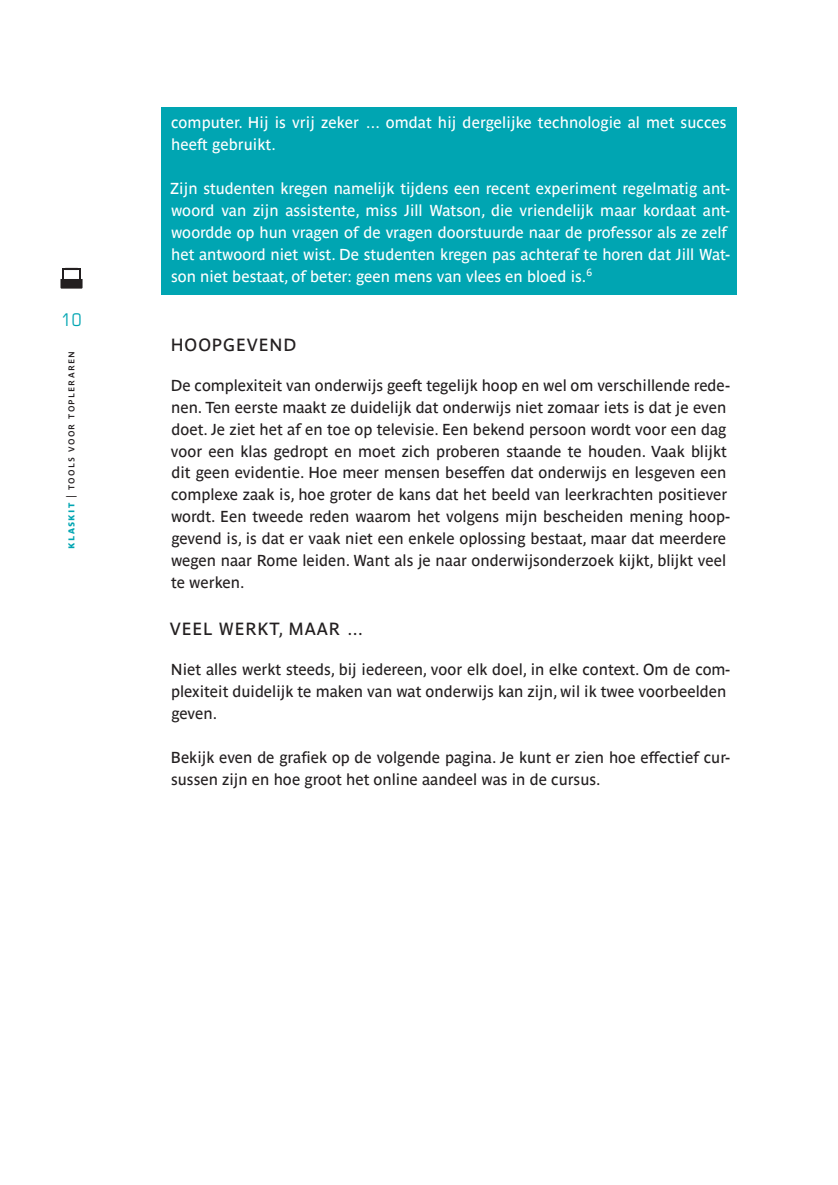
<style>
.page{position:relative;width:838px;height:1185px;background:#fff}
.page>*{position:absolute;margin:0;border:0;box-sizing:border-box;transform-origin:0 0}
.t1{font:17.5px "Parisine Ptf";letter-spacing:.05em;color:#231f20}
.t2{font:condensed 17.5px "Eurostile";color:#00a5b2}
.t3{font:15.75px/21.9px "Parisine Ptf";color:#231f20}
.t4{font:15.75px/21.9px "Parisine Ptf";color:#fff}
.t5{font:10.5px "Parisine Ptf";letter-spacing:.115em;color:#231f20}
.s1{font-weight:700;color:#00a5b2}
</style>
<div class="page">
<div style="left:161px;top:107px;width:575px;height:56px;background:#00a5b2"></div>
<div style="left:161px;top:150px;width:575px;height:35px;background:#00a5b2"></div>
<div style="left:161px;top:172px;width:575px;height:123px;background:#00a5b2"></div>
<svg style="left:60px;top:268px;width:22px;height:21px"></svg>
<p class="t2" style="left:61px;top:309px;width:21px">10</p>
<p class="t5" style="left:63px;top:548px;width:199px;rotate:-90deg"><span class="s1">klaskit</span> | tools voor topleraren</p>
<p class="t4" style="left:171px;top:110px;width:557px">computer. Hij is vrij zeker … omdat hij dergelijke technologie al met succes heeft gebruikt.</p>
<p class="t4" style="left:170px;top:176px;width:561px;text-align:justify">Zijn studenten kregen namelijk tijdens een recent experiment regelmatig ant&shy;woord van zijn assistente, miss Jill Watson, die vriendelijk maar kordaat ant&shy;woordde op hun vragen of de vragen doorstuurde naar de professor als ze zelf het antwoord niet wist. De studenten kregen pas achteraf te horen dat Jill Wat&shy;son niet bestaat, of beter: geen mens van vlees en bloed is.<sup>6</sup></p>
<p class="t1" style="left:171px;top:331px;width:127px">HOOPGEVEND</p>
<p class="t3" style="left:171px;top:373px;width:560px">De complexiteit van onderwijs geeft tegelijk hoop en wel om verschillende rede&shy;nen. Ten eerste maakt ze duidelijk dat onderwijs niet zomaar iets is dat je even doet. Je ziet het af en toe op televisie. Een bekend persoon wordt voor een dag voor een klas gedropt en moet zich proberen staande te houden. Vaak blijkt dit geen evidentie. Hoe meer mensen beseffen dat onderwijs en lesgeven een complexe zaak is, hoe groter de kans dat het beeld van leerkrachten positiever wordt. Een tweede reden waarom het volgens mijn bescheiden mening hoop&shy;gevend is, is dat er vaak niet een enkele oplossing bestaat, maar dat meerdere wegen naar Rome leiden. Want als je naar onderwijsonderzoek kijkt, blijkt veel te werken.</p>
<p class="t1" style="left:170px;top:616px;width:196px">VEEL WERKT, MAAR …</p>
<p class="t3" style="left:171px;top:657px;width:560px">Niet alles werkt steeds, bij iedereen, voor elk doel, in elke context. Om de com&shy;plexiteit duidelijk te maken van wat onderwijs kan zijn, wil ik twee voorbeelden geven.</p>
<p class="t3" style="left:171px;top:745px;width:560px">Bekijk even de grafiek op de volgende pagina. Je kunt er zien hoe effectief cur&shy;sussen zijn en hoe groot het online aandeel was in de cursus.</p>
</div>
